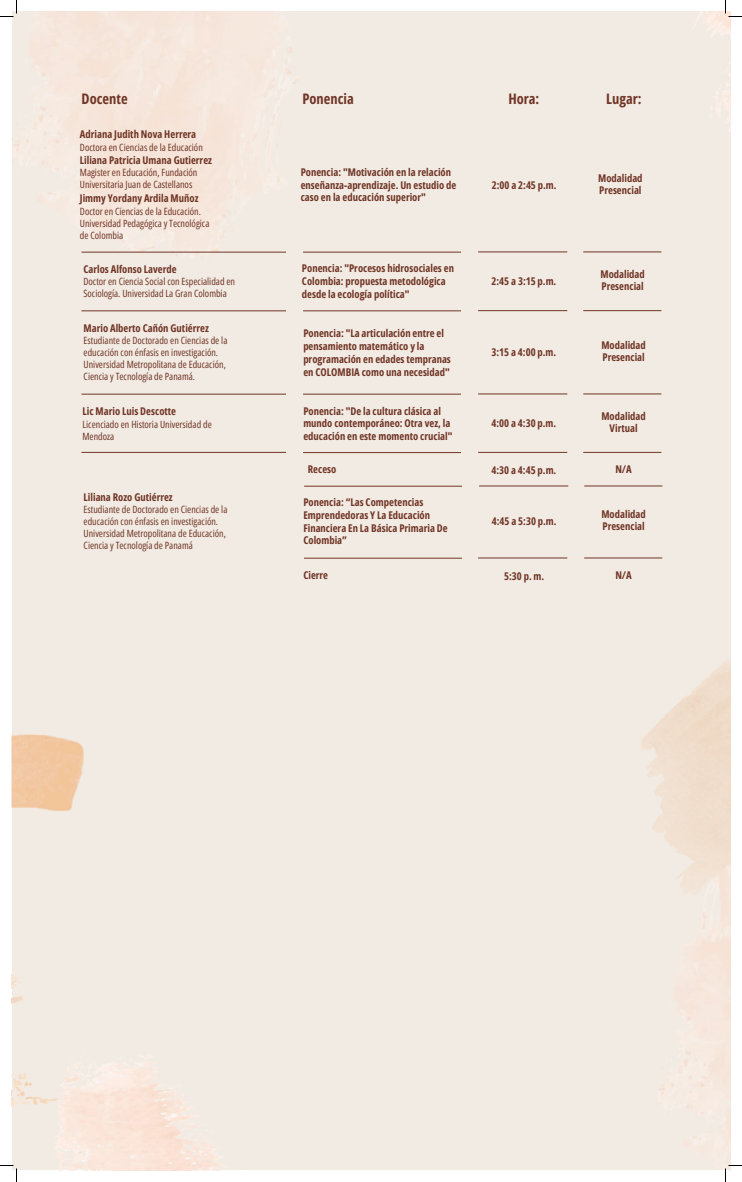
<style>
.page{position:relative;width:742px;height:1182px;background:#fff}
.page>*{position:absolute;margin:0;border:0;box-sizing:border-box;transform-origin:0 0}
.t1{font:700 14.5px "Open Sans Condensed";color:#703526}
.t2{font:700 10.65px/12.8px "Open Sans Condensed";color:#703526}
.t3{font:10px/12px "Open Sans Condensed";color:#703526}
</style>
<div class="page">
<div style="left:12px;top:12px;width:718px;height:1158px;background:#f2ebe3"></div>
<img style="left:594px;top:11px;width:136px;height:242px">
<img style="left:95px;top:1054px;width:123px;height:116px">
<hr style="left:81px;top:252px;width:205px;height:1px;background:#703526">
<hr style="left:81px;top:452px;width:205px;height:1px;background:#703526">
<hr style="left:303px;top:252px;width:158px;height:1px;background:#703526">
<hr style="left:583px;top:252px;width:78px;height:1px;background:#703526">
<hr style="left:478px;top:252px;width:89px;height:1px;background:#703526">
<hr style="left:81px;top:311px;width:205px;height:1px;background:#703526">
<hr style="left:303px;top:311px;width:158px;height:1px;background:#703526">
<hr style="left:583px;top:310px;width:78px;height:1px;background:#703526">
<hr style="left:478px;top:310px;width:89px;height:1px;background:#703526">
<hr style="left:81px;top:394px;width:205px;height:1px;background:#703526">
<hr style="left:303px;top:394px;width:158px;height:1px;background:#703526">
<hr style="left:583px;top:394px;width:78px;height:1px;background:#703526">
<hr style="left:478px;top:394px;width:89px;height:1px;background:#703526">
<hr style="left:303px;top:452px;width:158px;height:1px;background:#703526">
<hr style="left:583px;top:452px;width:78px;height:1px;background:#703526">
<hr style="left:478px;top:452px;width:89px;height:1px;background:#703526">
<hr style="left:304px;top:486px;width:158px;height:1px;background:#703526">
<hr style="left:584px;top:486px;width:78px;height:1px;background:#703526">
<hr style="left:479px;top:486px;width:89px;height:1px;background:#703526">
<hr style="left:304px;top:558px;width:158px;height:1px;background:#703526">
<hr style="left:584px;top:558px;width:78px;height:1px;background:#703526">
<hr style="left:478px;top:558px;width:89px;height:1px;background:#703526">
<img style="left:12px;top:11px;width:82px;height:242px">
<img style="left:12px;top:976px;width:83px;height:194px">
<img style="left:12px;top:734px;width:72px;height:77px">
<svg style="left:0;top:0;width:17px;height:17px"></svg>
<svg style="left:0;top:1165px;width:17px;height:17px"></svg>
<svg style="left:725px;top:0;width:17px;height:17px"></svg>
<svg style="left:725px;top:1165px;width:17px;height:17px"></svg>
<h1 class="t1" style="left:82px;top:88px;width:48px">Docente</h1>
<h1 class="t1" style="left:302px;top:88px;width:53px">Ponencia</h1>
<h1 class="t1" style="left:508px;top:88px;width:33px">Hora:</h1>
<h1 class="t1" style="left:606px;top:88px;width:37px">Lugar:</h1>
<p class="t2" style="left:80px;top:127px;width:118px">Adriana Judith Nova Herrera</p>
<p class="t3" style="left:80px;top:167px;width:119px">Magister en Educación, Fundación<br>Universitaria Juan de Castellanos</p>
<p class="t3" style="left:80px;top:141px;width:124px">Doctora en Ciencias de la Educación</p>
<p class="t2" style="left:80px;top:153px;width:134px">Liliana Patricia Umana Gutierrez</p>
<p class="t2" style="left:80px;top:192px;width:120px">Jimmy Yordany Ardila Muñoz</p>
<p class="t3" style="left:80px;top:205px;width:131px">Doctor en Ciencias de la Educación.<br>Universidad Pedagógica y Tecnológica de Colombia</p>
<p class="t2" style="left:301px;top:165px;width:157px">Ponencia: "Motivación en la relación enseñanza-aprendizaje. Un estudio de caso en la educación superior"</p>
<p class="t2" style="left:83px;top:262px;width:95px">Carlos Alfonso Laverde</p>
<p class="t2" style="left:302px;top:262px;width:153px">Ponencia: "Procesos hidrosociales en<br>Colombia: propuesta metodológica desde la ecología política"</p>
<p class="t3" style="left:83px;top:275px;width:153px">Doctor en Ciencia Social con Especialidad en<br>Sociología. Universidad La Gran Colombia</p>
<p class="t2" style="left:84px;top:321px;width:127px">Mario Alberto Cañón Gutiérrez</p>
<p class="t3" style="left:84px;top:334px;width:145px">Estudiante de Doctorado en Ciencias de la educación con énfasis en investigación.<br>Universidad Metropolitana de Educación, Ciencia y Tecnología de Panamá.</p>
<p class="t2" style="left:303px;top:327px;width:149px">Ponencia: "La articulación entre el pensamiento matemático y la programación en edades tempranas en COLOMBIA como una necesidad"</p>
<p class="t2" style="left:82px;top:404px;width:95px">Lic Mario Luis Descotte</p>
<p class="t2" style="left:303px;top:404px;width:151px">Ponencia: "De la cultura clásica al mundo contemporáneo: Otra vez, la educación en este momento crucial"</p>
<p class="t3" style="left:82px;top:418px;width:131px">Licenciado en Historia Universidad de<br>Mendoza</p>
<p class="t2" style="left:492px;top:178px;width:66px">2:00 a 2:45 p.m.</p>
<p class="t2" style="left:598px;top:171px;width:46px;line-height:12.1px">Modalidad<br>Presencial</p>
<p class="t2" style="left:491px;top:274px;width:66px">2:45 a 3:15 p.m.</p>
<p class="t2" style="left:600px;top:268px;width:46px;line-height:12.1px">Modalidad<br>Presencial</p>
<p class="t2" style="left:491px;top:346px;width:66px">3:15 a 4:00 p.m.</p>
<p class="t2" style="left:601px;top:339px;width:46px;line-height:12.1px">Modalidad<br>Presencial</p>
<p class="t2" style="left:491px;top:416px;width:66px">4:00 a 4:30 p.m.</p>
<p class="t2" style="left:601px;top:410px;width:46px;line-height:12.1px;text-align:center">Modalidad<br>Virtual</p>
<p class="t2" style="left:84px;top:490px;width:91px">Liliana Rozo Gutiérrez</p>
<p class="t3" style="left:84px;top:503px;width:145px">Estudiante de Doctorado en Ciencias de la educación con énfasis en investigación.<br>Universidad Metropolitana de Educación, Ciencia y Tecnología de Panamá</p>
<p class="t2" style="left:308px;top:463px;width:30px">Receso</p>
<p class="t2" style="left:615px;top:463px;width:18px">N/A</p>
<p class="t2" style="left:491px;top:464px;width:66px">4:30 a 4:45 p.m.</p>
<p class="t2" style="left:303px;top:495px;width:146px">Ponencia: “Las Competencias<br>Emprendedoras Y La Educación<br>Financiera En La Básica Primaria De<br>Colombia”</p>
<p class="t2" style="left:492px;top:514px;width:66px">4:45 a 5:30 p.m.</p>
<p class="t2" style="left:303px;top:569px;width:26px">Cierre</p>
<p class="t2" style="left:504px;top:570px;width:42px">5:30 p. m.</p>
<p class="t2" style="left:601px;top:508px;width:46px;line-height:12.1px">Modalidad<br>Presencial</p>
<p class="t2" style="left:615px;top:569px;width:18px">N/A</p>
</div>
